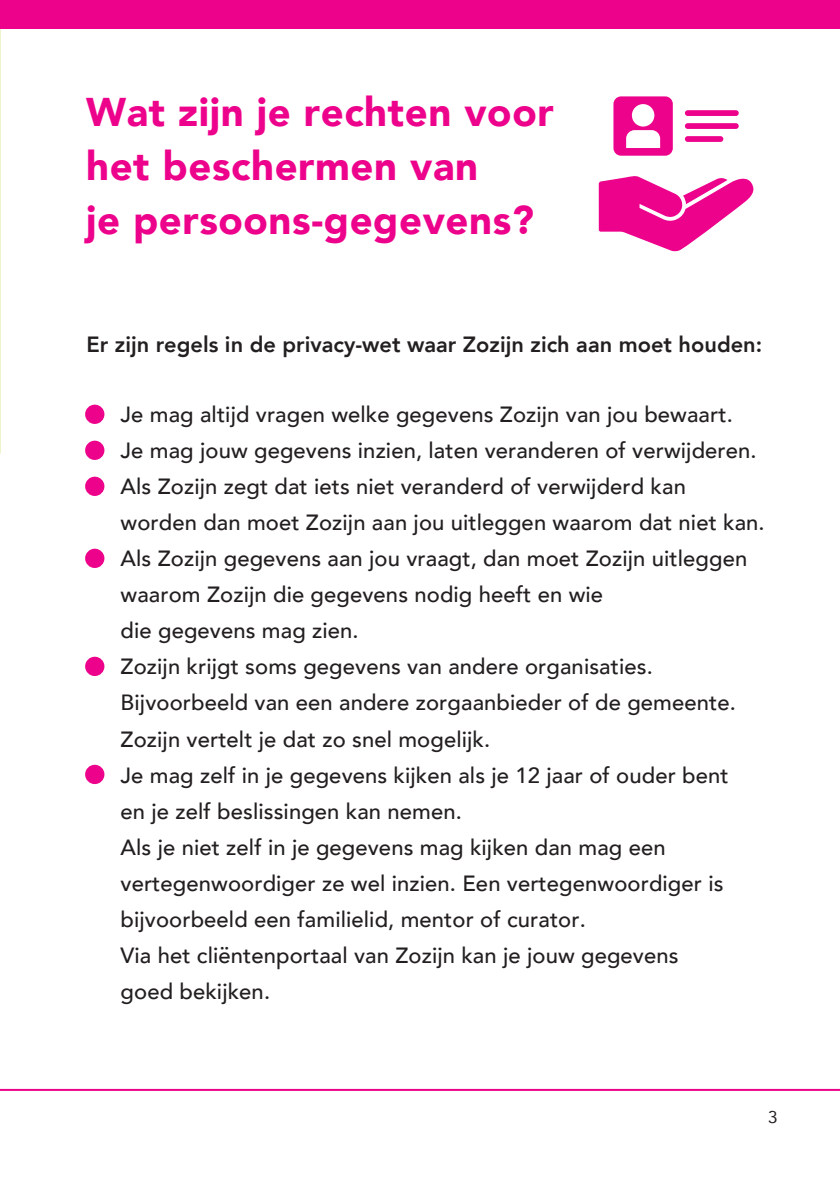
<style>
.page{position:relative;width:840px;height:1191px;background:#fff}
.page>*{position:absolute;margin:0;border:0;box-sizing:border-box;transform-origin:0 0}
.Normaal{font:900 40px "Avenir";letter-spacing:.015em;color:#ed028c}
.Normaal-2{font:500 22px "Avenir";letter-spacing:.005em;color:#231f20}
.Normaal-3{font:800 22px "Avenir";color:#231f20}
.Normaal-4{font:17px "Avenir";color:#231f20}
</style>
<div class="page">
<hr style="left:0;top:1089px;width:839px;height:2px;background:#ed028c">
<div style="left:0;top:0;width:839px;height:28px;background:#ed028c"></div>
<div style="left:85px;top:405px;width:19px;height:19px;background:#ed028c;border-radius:50%"></div>
<div style="left:85px;top:441px;width:19px;height:19px;background:#ed028c;border-radius:50%"></div>
<div style="left:85px;top:477px;width:19px;height:19px;background:#ed028c;border-radius:50%"></div>
<div style="left:85px;top:549px;width:19px;height:19px;background:#ed028c;border-radius:50%"></div>
<div style="left:85px;top:657px;width:19px;height:19px;background:#ed028c;border-radius:50%"></div>
<div style="left:85px;top:765px;width:19px;height:19px;background:#ed028c;border-radius:50%"></div>
<svg style="left:598px;top:176px;width:156px;height:75px"></svg>
<svg style="left:613px;top:96px;width:59px;height:60px"></svg>
<div style="left:684px;top:136px;width:39px;height:6px;background:#ed028c;border-radius:3px"></div>
<div style="left:684px;top:123px;width:54px;height:6px;background:#ed028c;border-radius:3px"></div>
<div style="left:684px;top:110px;width:54px;height:6px;background:#ed028c;border-radius:3px"></div>
<p class="Normaal" style="left:86px;top:78px;width:469px">Wat zijn je rechten voor</p>
<p class="Normaal" style="left:86px;top:132px;width:393px">het beschermen van</p>
<p class="Normaal" style="left:86px;top:186px;width:449px">je persoons-gegevens?</p>
<p class="Normaal-3" style="left:86px;top:327px;width:677px">Er zijn regels in de privacy-wet waar Zozijn zich aan moet houden:</p>
<p class="Normaal-2" style="left:120px;top:396px;width:613px">Je mag altijd vragen welke gegevens Zozijn van jou bewaart.</p>
<p class="Normaal-2" style="left:120px;top:432px;width:637px">Je mag jouw gegevens inzien, laten veranderen of verwijderen.</p>
<p class="Normaal-2" style="left:120px;top:468px;width:566px">Als Zozijn zegt dat iets niet veranderd of verwijderd kan</p>
<p class="Normaal-2" style="left:120px;top:504px;width:645px">worden dan moet Zozijn aan jou uitleggen waarom dat niet kan.</p>
<p class="Normaal-2" style="left:120px;top:540px;width:628px">Als Zozijn gegevens aan jou vraagt, dan moet Zozijn uitleggen</p>
<p class="Normaal-2" style="left:120px;top:576px;width:484px">waarom Zozijn die gegevens nodig heeft en wie</p>
<p class="Normaal-2" style="left:120px;top:612px;width:239px">die gegevens mag zien.</p>
<p class="Normaal-2" style="left:120px;top:648px;width:533px">Zozijn krijgt soms gegevens van andere organisaties.</p>
<p class="Normaal-2" style="left:120px;top:684px;width:616px">Bijvoorbeeld van een andere zorgaanbieder of de gemeente.</p>
<p class="Normaal-2" style="left:120px;top:720px;width:371px">Zozijn vertelt je dat zo snel mogelijk.</p>
<p class="Normaal-2" style="left:120px;top:756px;width:609px">Je mag zelf in je gegevens kijken als je 12 jaar of ouder bent</p>
<p class="Normaal-2" style="left:120px;top:792px;width:343px">en je zelf beslissingen kan nemen.</p>
<p class="Normaal-2" style="left:120px;top:828px;width:546px">Als je niet zelf in je gegevens mag kijken dan mag een</p>
<p class="Normaal-2" style="left:120px;top:864px;width:604px">vertegenwoordiger ze wel inzien. Een vertegenwoordiger is</p>
<p class="Normaal-2" style="left:120px;top:900px;width:466px">bijvoorbeeld een familielid, mentor of curator.</p>
<p class="Normaal-2" style="left:120px;top:936px;width:559px">Via het cliëntenportaal van Zozijn kan je jouw gegevens</p>
<p class="Normaal-2" style="left:120px;top:972px;width:151px">goed bekijken.</p>
<p class="Normaal-4" style="left:767px;top:1103px;width:11px">3</p>
</div>
